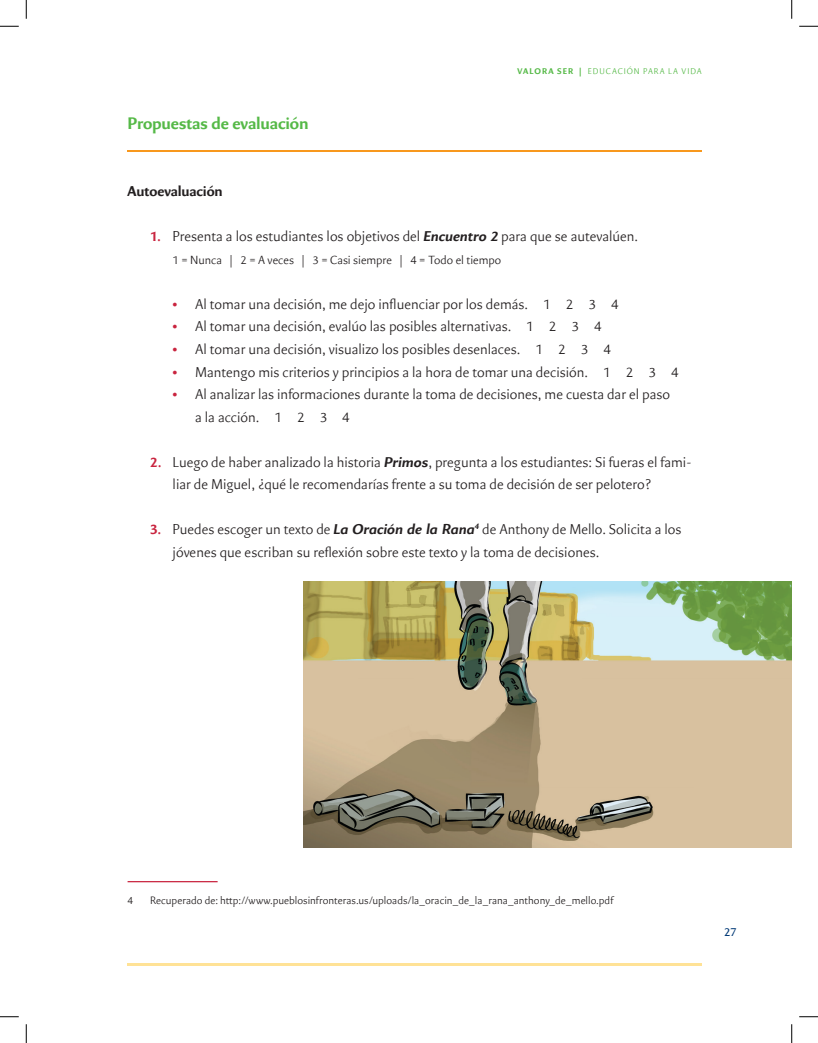
<style>
.page{position:relative;width:818px;height:1043px;background:#fff}
.page>*{position:absolute;margin:0;border:0;box-sizing:border-box;transform-origin:0 0}
.Texto_General{font:700 17.5px "Eva Pro";letter-spacing:-.01em;color:#55b947}
.t1{font:300 15px/22.5px "Eva Pro";color:#231f20}
.Texto_General-2{font:700 15px "Eva Pro";letter-spacing:-.01em;color:#231f20}
.Texto_General-3{font:300 12.5px "Eva Pro";letter-spacing:-.005em;color:#231f20}
.t2{font:12.5px "Eva Pro";color:#003976}
.Footnotes{font:300 11.25px "Eva Pro";color:#231f20}
.t3{font:300 8.75px "Eva Pro";letter-spacing:.11em;color:#55b947}
.s1{font-weight:700}
.s2{font-weight:700;color:#c9243f}
.s3{font-weight:700;font-style:italic}
</style>
<div class="page">
<hr style="left:128px;top:963px;width:573px;height:2px;background:#ffe296">
<hr style="left:128px;top:150px;width:573px;height:1px;background:#f8981d">
<hr style="left:128px;top:881px;width:90px;height:1px;background:#c9243f">
<img style="left:304px;top:582px;width:487px;height:266px">
<svg style="left:0;top:25px;width:19px;height:2px"></svg>
<svg style="left:799px;top:25px;width:19px;height:2px"></svg>
<svg style="left:0;top:1016px;width:19px;height:1px"></svg>
<svg style="left:799px;top:1016px;width:19px;height:1px"></svg>
<svg style="left:25px;top:0;width:2px;height:19px"></svg>
<svg style="left:25px;top:1024px;width:2px;height:18px"></svg>
<svg style="left:791px;top:0;width:1px;height:19px"></svg>
<svg style="left:791px;top:1024px;width:1px;height:18px"></svg>
<p class="Texto_General" style="left:128px;top:112px;width:182px">Propuestas de evaluación</p>
<p class="t3" style="left:517px;top:66px;width:185px"><span class="s1">VALORA SER |</span> EDUCACIÓN PARA LA VIDA</p>
<p class="Texto_General-2" style="left:128px;top:182px;width:97px">Autoevaluación</p>
<p class="t1" style="left:150px;top:225px;width:489px"><span class="s2">1.</span> Presenta a los estudiantes los objetivos del <span class="s3">Encuentro 2</span> para que se autevalúen.</p>
<p class="Texto_General-3" style="left:172px;top:252px;width:330px">1 = Nunca | 2 = A veces | 3 = Casi siempre | 4 = Todo el tiempo</p>
<p class="t1" style="left:172px;top:293px;width:447px"><span class="s2">•</span> Al tomar una decisión, me dejo influenciar por los demás. 1 2 3 4</p>
<p class="t1" style="left:172px;top:315px;width:430px"><span class="s2">•</span> Al tomar una decisión, evalúo las posibles alternativas. 1 2 3 4</p>
<p class="t1" style="left:172px;top:338px;width:440px"><span class="s2">•</span> Al tomar una decisión, visualizo los posibles desenlaces. 1 2 3 4</p>
<p class="t1" style="left:172px;top:360px;width:507px"><span class="s2">•</span> Mantengo mis criterios y principios a la hora de tomar una decisión. 1 2 3 4</p>
<p class="t1" style="left:195px;top:383px;width:476px;text-indent:-22px"><span class="s2">•</span> Al analizar las informaciones durante la toma de decisiones, me cuesta dar el paso a la acción. 1 2 3 4</p>
<p class="t1" style="left:172px;top:450px;width:520px;text-indent:-22px"><span class="s2">2.</span> Luego de haber analizado la historia <span class="s3">Primos</span>, pregunta a los estudiantes: Si fueras el fami&shy;liar de Miguel, ¿qué le recomendarías frente a su toma de decisión de ser pelotero?</p>
<p class="t1" style="left:172px;top:518px;width:510px;text-indent:-22px"><span class="s2">3.</span> Puedes escoger un texto de <span class="s3">La Oración de la Rana</span><sup>4</sup> de Anthony de Mello. Solicita a los jóvenes que escriban su reflexión sobre este texto y la toma de decisiones.</p>
<p class="Footnotes" style="left:128px;top:893px;width:7px">4</p>
<p class="Footnotes" style="left:150px;top:893px;width:464px">Recuperado de: http://www.pueblosinfronteras.us/uploads/la_oracin_de_la_rana_anthony_de_mello.pdf</p>
<p class="t2" style="left:724px;top:923px;width:14px">27</p>
</div>
